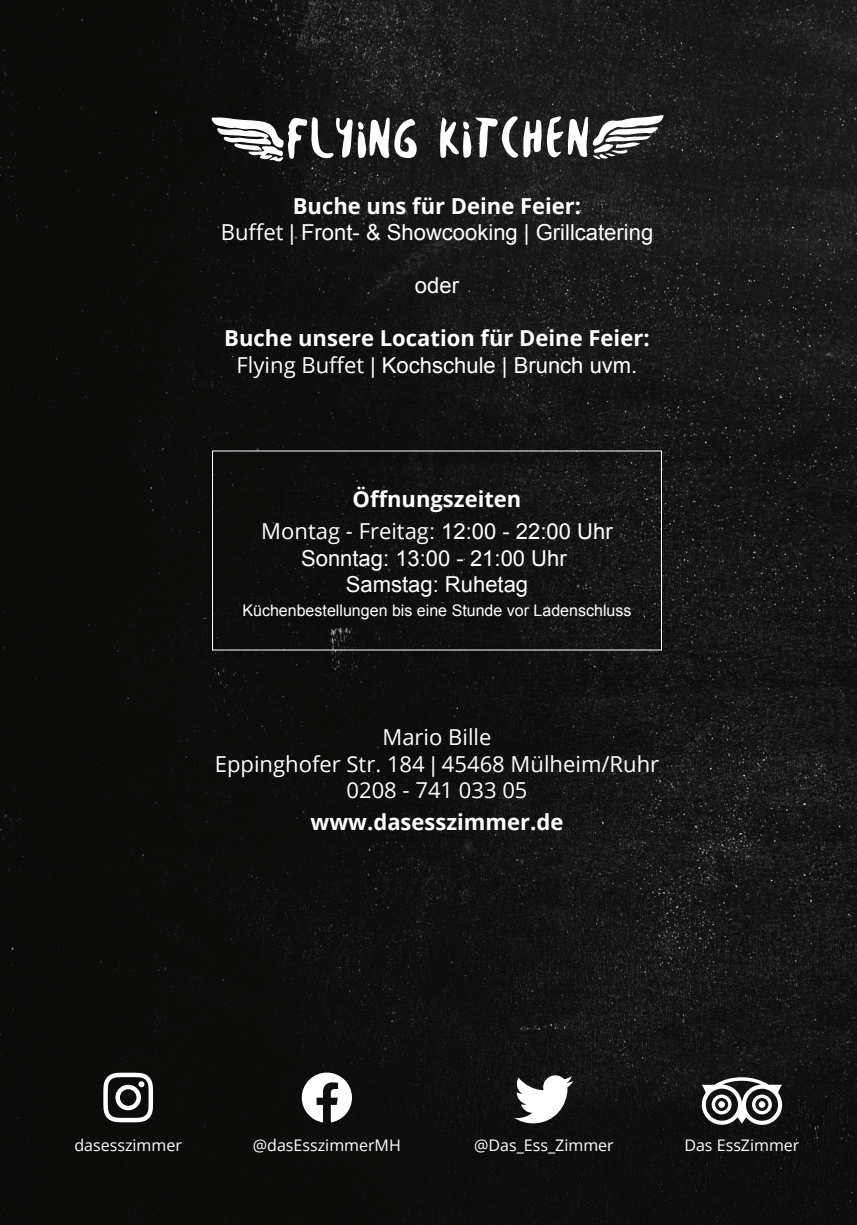
<style>
.page{position:relative;width:857px;height:1225px;background:#fff}
.page>*{position:absolute;margin:0;border:0;box-sizing:border-box;transform-origin:0 0}
.t1{font:22px/26.4px "Arial";color:#fff;text-align:center}
.t2{font:700 22px "Open Sans";color:#fff}
.t3{font:22px/26.4px "Open Sans";color:#fff;text-align:center}
.t4{font:16px "Open Sans";color:#fff}
.t5{font:16px "Arial";color:#fff}
.s1{font-family:"Open Sans"}
.s2{font-family:"Arial"}
</style>
<div class="page">
<img style="left:0;top:0;width:856px;height:1225px">
<svg style="left:103px;top:1072px;width:50px;height:50px"></svg>
<svg style="left:301px;top:1072px;width:51px;height:50px"></svg>
<svg style="left:212px;top:450px;width:449px;height:200px;background:#141313"></svg>
<svg style="left:439px;top:115px;width:224px;height:45px"></svg>
<svg style="left:211px;top:117px;width:207px;height:45px"></svg>
<svg style="left:698px;top:1077px;width:86px;height:50px"></svg>
<svg style="left:514px;top:1075px;width:59px;height:48px"></svg>
<p class="t2" style="left:292px;top:190px;width:290px">Buche uns für Deine Feier:</p>
<p class="t1" style="left:220px;top:220px;width:434px"><span class="s1">Buffet</span> | Front- &amp; Showcooking | Grillcatering</p>
<p class="t1" style="left:415px;top:273px;width:46px">oder</p>
<p class="t2" style="left:224px;top:322px;width:426px">Buche unsere Location für Deine Feier:</p>
<p class="t1" style="left:236px;top:352px;width:402px"><span class="s1">Flying Buffet</span> | Kochschule | Brunch uvm.</p>
<p class="t2" style="left:352px;top:483px;width:170px">Öffnungszeiten</p>
<p class="t1" style="left:261px;top:518px;width:352px"><span class="s1">Montag - Freitag</span>: 12:00 - 22:00 Uhr<br>Sonntag: 13:00 - 21:00 Uhr<br>Samstag: Ruhetag</p>
<p class="t5" style="left:242px;top:600px;width:390px">Küchenbestellungen bis eine Stunde vor Ladenschluss</p>
<p class="t3" style="left:215px;top:723px;width:445px">Mario Bille<br>Eppinghofer Str. 184 <span class="s2">|</span> 45468 Mülheim/Ruhr<br>0208 - 741 033 05</p>
<p class="t2" style="left:310px;top:806px;width:254px">www.dasesszimmer.de</p>
<p class="t4" style="left:74px;top:1134px;width:109px">dasesszimmer</p>
<p class="t4" style="left:253px;top:1134px;width:149px">@dasEsszimmerMH</p>
<p class="t4" style="left:474px;top:1134px;width:141px">@Das_Ess_Zimmer</p>
<p class="t4" style="left:684px;top:1134px;width:116px">Das EssZimmer</p>
</div>
